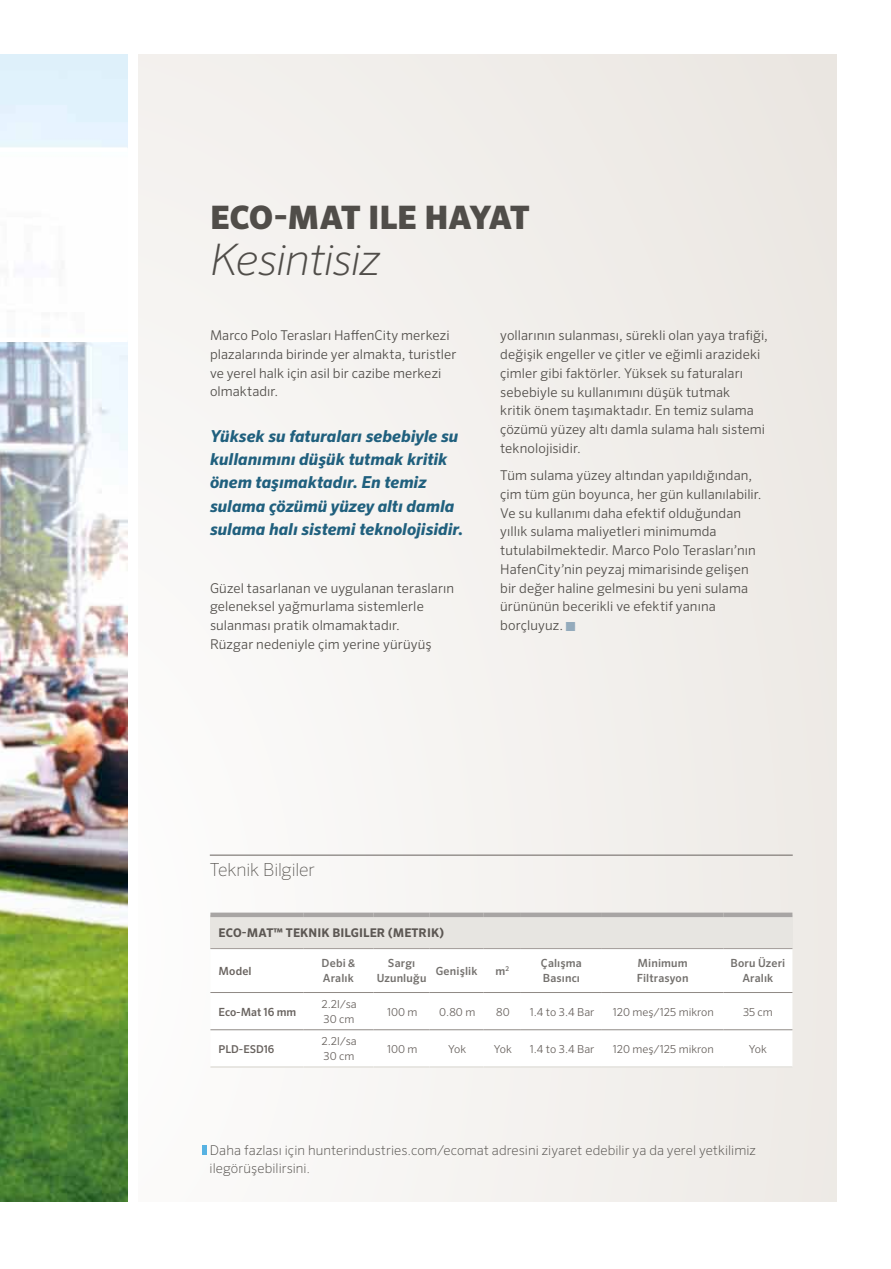
<style>
.page{position:relative;width:891px;height:1269px;background:#fff}
.page>*{position:absolute;margin:0;border:0;box-sizing:border-box;transform-origin:0 0}
.t1{font:italic 200 43.5px "Sero Pro";letter-spacing:-.025em;color:#504d49}
.t2{font:900 32.4px "Sero Pro";color:#504d49}
.t3{font:100 18px "Sero Pro";letter-spacing:-.01em;color:#504d49}
.t4{font:italic 700 16.5px/23.2px "Sero Pro";color:#20607e}
.t5{font:300 13.5px/18.8px "Sero Pro";letter-spacing:.005em;color:#504d49}
.t6{font:200 13.5px/18.3px "Sero Pro";letter-spacing:.005em;color:#504d49}
.t7{font:700 12px "Sero Pro";letter-spacing:.01em;color:#5c5753}
.t8{font:500 11.25px/15px "Sero Pro";letter-spacing:.015em;color:#73706d}
.t9{font:500 11.25px "Sero Pro";letter-spacing:-.005em;color:#68625e}
.t10{font:300 10.95px/15px "Sero Pro";color:#68625e}
.t11{font:500 10.8px "Sero Pro";color:#68625e}
.s1{font-size:9px;color:#447093}
</style>
<div class="page">
<img style="left:0;top:54px;width:128px;height:1148px">
<div style="left:138px;top:54px;width:699px;height:1148px;background:#f3f1ee"></div>
<div style="left:0;top:147px;width:128px;height:5px;background:#fff"></div>
<hr style="left:0;top:338px;width:128px;height:4px;background:#fff">
<hr style="left:203px;top:1145px;width:4px;height:10px;background:#57b2e2">
<div style="left:210px;top:915px;width:582px;height:34px;background:#e7e5e1"></div>
<div style="left:210px;top:950px;width:582px;height:116px;background:#fff"></div>
<hr style="left:210px;top:992px;width:93px;height:1px;background:#908a86">
<hr style="left:303px;top:992px;width:70px;height:1px;background:#908a86">
<hr style="left:374px;top:992px;width:56px;height:1px;background:#908a86">
<hr style="left:430px;top:992px;width:54px;height:1px;background:#908a86">
<hr style="left:484px;top:992px;width:37px;height:1px;background:#908a86">
<hr style="left:521px;top:992px;width:81px;height:1px;background:#908a86">
<hr style="left:602px;top:992px;width:121px;height:1px;background:#908a86">
<hr style="left:723px;top:992px;width:69px;height:1px;background:#908a86">
<hr style="left:521px;top:1030px;width:81px;height:1px;background:#908a86">
<hr style="left:602px;top:1030px;width:121px;height:1px;background:#908a86">
<hr style="left:210px;top:1030px;width:93px;height:1px;background:#908a86">
<hr style="left:303px;top:1030px;width:70px;height:1px;background:#908a86">
<hr style="left:374px;top:1030px;width:56px;height:1px;background:#908a86">
<hr style="left:430px;top:1030px;width:54px;height:1px;background:#908a86">
<hr style="left:484px;top:1030px;width:37px;height:1px;background:#908a86">
<hr style="left:723px;top:1030px;width:69px;height:1px;background:#908a86">
<hr style="left:210px;top:1066px;width:93px;height:2px;background:#e7e5e1">
<hr style="left:303px;top:1066px;width:70px;height:2px;background:#e7e5e1">
<hr style="left:374px;top:1066px;width:56px;height:2px;background:#e7e5e1">
<hr style="left:430px;top:1066px;width:54px;height:2px;background:#e7e5e1">
<hr style="left:484px;top:1066px;width:37px;height:2px;background:#e7e5e1">
<hr style="left:521px;top:1066px;width:81px;height:2px;background:#e7e5e1">
<hr style="left:602px;top:1066px;width:121px;height:2px;background:#e7e5e1">
<hr style="left:723px;top:1066px;width:69px;height:2px;background:#e7e5e1">
<hr style="left:210px;top:913px;width:93px;height:4px;background:#a8a5a4">
<hr style="left:303px;top:913px;width:70px;height:4px;background:#a8a5a4">
<hr style="left:374px;top:913px;width:56px;height:4px;background:#a8a5a4">
<hr style="left:430px;top:913px;width:54px;height:4px;background:#a8a5a4">
<hr style="left:484px;top:913px;width:37px;height:4px;background:#a8a5a4">
<hr style="left:521px;top:913px;width:81px;height:4px;background:#a8a5a4">
<hr style="left:602px;top:913px;width:121px;height:4px;background:#a8a5a4">
<hr style="left:723px;top:913px;width:69px;height:4px;background:#a8a5a4">
<hr style="left:210px;top:948px;width:93px;height:1px;background:#a19b97">
<hr style="left:303px;top:948px;width:70px;height:1px;background:#a19b97">
<hr style="left:374px;top:948px;width:56px;height:1px;background:#a19b97">
<hr style="left:430px;top:948px;width:54px;height:1px;background:#a19b97">
<hr style="left:484px;top:948px;width:37px;height:1px;background:#a19b97">
<hr style="left:521px;top:948px;width:81px;height:1px;background:#a19b97">
<hr style="left:602px;top:948px;width:121px;height:1px;background:#a19b97">
<hr style="left:723px;top:948px;width:69px;height:1px;background:#a19b97">
<hr style="left:210px;top:855px;width:583px;height:1px;background:#68625e">
<h2 class="t2" style="left:210px;top:197px;width:175px">ECO-MAT ILE</h2>
<h2 class="t2" style="left:424px;top:197px;width:22px">HAYAT</h2>
<h1 class="t1" style="left:210px;top:234px;width:172px">Kesintisiz</h1>
<p class="t5" style="left:210px;top:326px;width:248px">Marco Polo Terasları HaffenCity merkezi plazalarında birinde yer almakta, turistler ve yerel halk için asil bir cazibe merkezi olmaktadır.</p>
<p class="t4" style="left:210px;top:425px;width:255px">Yüksek su faturaları sebebiyle su kullanımını düşük tutmak kritik önem taşımaktadır. En temiz sulama çözümü yüzey altı damla sulama halı sistemi teknolojisidir.</p>
<p class="t5" style="left:210px;top:578px;width:246px">Güzel tasarlanan ve uygulanan terasların geleneksel yağmurlama sistemlerle sulanması pratik olmamaktadır.<br>Rüzgar nedeniyle çim yerine yürüyüş</p>
<p class="t5" style="left:500px;top:326px;width:269px">yollarının sulanması, sürekli olan yaya trafiği, değişik engeller ve çitler ve eğimli arazideki çimler gibi faktörler. Yüksek su faturaları sebebiyle su kullanımını düşük tutmak<br>kritik önem taşımaktadır. En temiz sulama çözümü yüzey altı damla sulama halı sistemi teknolojisidir.</p>
<p class="t5" style="left:500px;top:466px;width:263px">Tüm sulama yüzey altından yapıldığından, çim tüm gün boyunca, her gün kullanılabilir.<br>Ve su kullanımı daha efektif olduğundan yıllık sulama maliyetleri minimumda tutulabilmektedir. Marco Polo Terasları’nın HafenCity’nin peyzaj mimarisinde gelişen bir değer haline gelmesini bu yeni sulama ürününün becerikli ve efektif yanına borçluyuz. <span class="s1">///</span></p>
<h3 class="t3" style="left:210px;top:859px;width:107px">Teknik Bilgiler</h3>
<p class="t7" style="left:219px;top:926px;width:227px">ECO-MAT™ TEKNIK BILGILER (METRIK)</p>
<p class="t9" style="left:219px;top:964px;width:35px">Model</p>
<p class="t8" style="left:322px;top:956px;width:35px">Debi &amp;<br>Aralık</p>
<p class="t8" style="left:377px;top:956px;width:51px;text-align:center">Sargı<br>Uzunluğu</p>
<p class="t8" style="left:436px;top:963px;width:43px">Genişlik</p>
<p class="t8" style="left:495px;top:963px;width:15px">m<sup>2</sup></p>
<p class="t8" style="left:541px;top:956px;width:42px">Çalışma<br>Basıncı</p>
<p class="t8" style="left:637px;top:956px;width:53px">Minimum<br>Filtrasyon</p>
<p class="t8" style="left:731px;top:956px;width:56px;text-align:center">Boru Üzeri<br>Aralık</p>
<p class="t9" style="left:219px;top:1005px;width:79px">Eco-Mat 16 mm</p>
<p class="t10" style="left:321px;top:997px;width:37px">2.2l/sa<br>30 cm</p>
<p class="t10" style="left:387px;top:1004px;width:32px">100 m</p>
<p class="t10" style="left:439px;top:1004px;width:38px">0.80 m</p>
<p class="t10" style="left:496px;top:1004px;width:15px">80</p>
<p class="t10" style="left:530px;top:1004px;width:66px">1.4 to 3.4 Bar</p>
<p class="t10" style="left:613px;top:1004px;width:103px">120 meş/125 mikron</p>
<p class="t10" style="left:743px;top:1004px;width:31px">35 cm</p>
<p class="t11" style="left:219px;top:1042px;width:57px">PLD-ESD16</p>
<p class="t10" style="left:321px;top:1034px;width:37px">2.2l/sa<br>30 cm</p>
<p class="t10" style="left:387px;top:1041px;width:32px">100 m</p>
<p class="t10" style="left:448px;top:1041px;width:20px">Yok</p>
<p class="t10" style="left:494px;top:1041px;width:20px">Yok</p>
<p class="t10" style="left:530px;top:1041px;width:66px">1.4 to 3.4 Bar</p>
<p class="t10" style="left:613px;top:1041px;width:103px">120 meş/125 mikron</p>
<p class="t10" style="left:749px;top:1041px;width:20px">Yok</p>
<p class="t6" style="left:210px;top:1141px;width:548px">Daha fazlası için hunterindustries.com/ecomat adresini ziyaret edebilir ya da yerel yetkilimiz ilegörüşebilirsini.</p>
</div>
